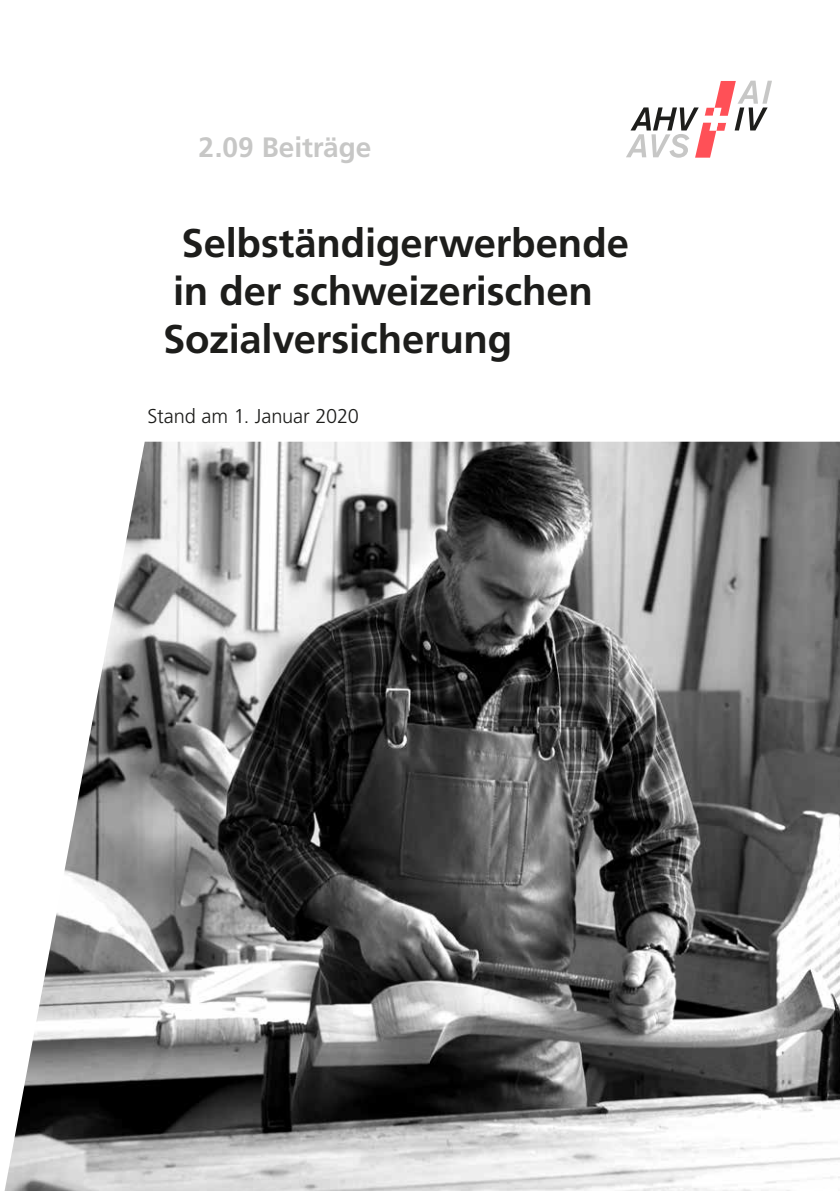
<style>
.page{position:relative;width:840px;height:1191px;background:#fff}
.page>*{position:absolute;margin:0;border:0;box-sizing:border-box;transform-origin:0 0}
.MB_Titel{font:700 40px "Frutiger LT Std";letter-spacing:-.005em;color:#1d1d1b}
.MB_Gruppe_Titelseite{font:700 28px "Frutiger LT Std";color:#c7c7c6}
.Grundtext{font:300 20px "Frutiger LT Std";letter-spacing:-.005em;color:#1d1d1b}
</style>
<div class="page">
<svg style="left:626px;top:81px;width:145px;height:77px"></svg>
<img style="left:4px;top:442px;width:835px;height:749px">
<p class="MB_Gruppe_Titelseite" style="left:198px;top:131px;width:174px">2.09 Beiträge</p>
<p class="MB_Titel" style="left:181px;top:219px;width:448px">Selbständigerwerbende</p>
<p class="MB_Titel" style="left:173px;top:267px;width:421px">in der schweizerischen</p>
<p class="MB_Titel" style="left:163px;top:315px;width:350px">Sozialversicherung</p>
<p class="Grundtext" style="left:147px;top:405px;width:213px">Stand am 1. Januar 2020</p>
</div>
